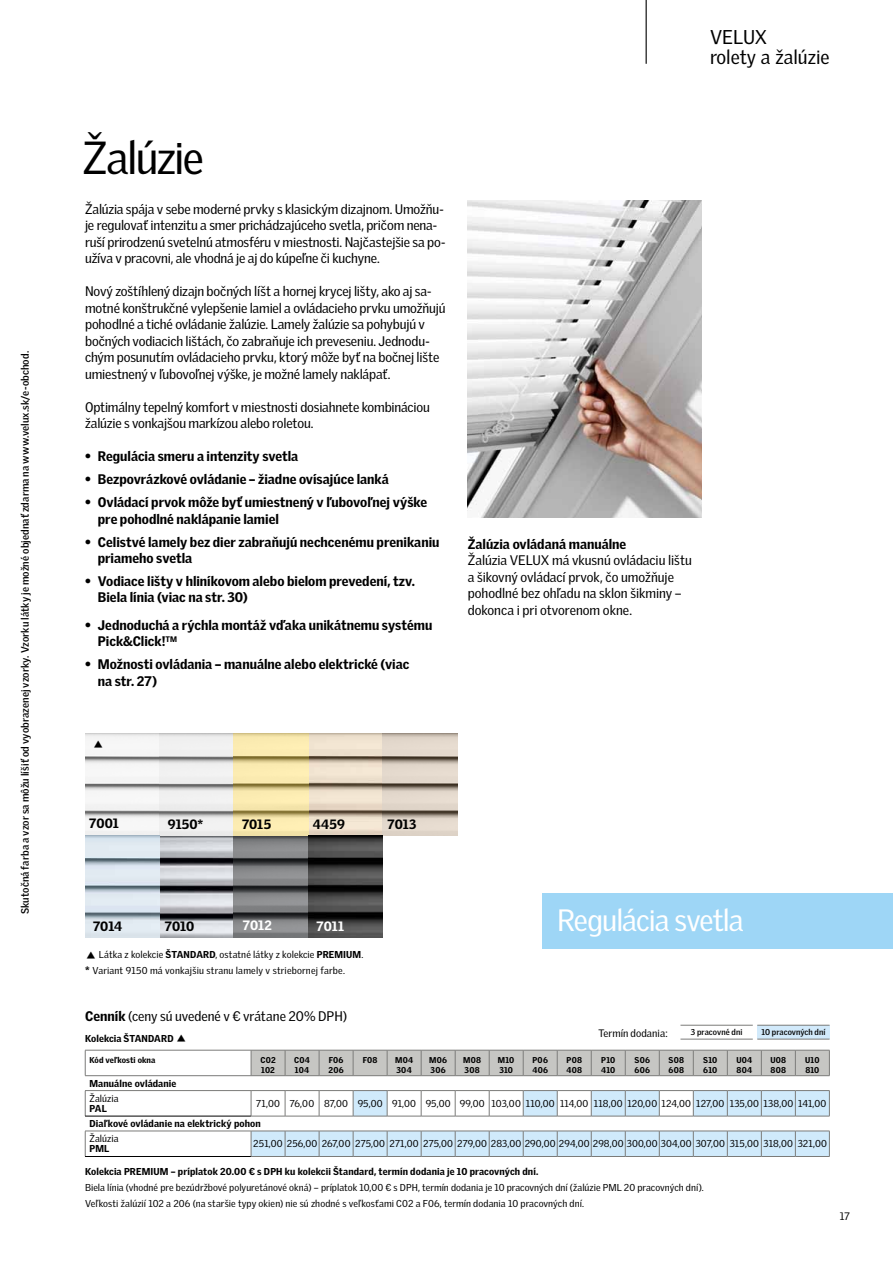
<style>
.page{position:relative;width:893px;height:1263px;background:#fff}
.page>*{position:absolute;margin:0;border:0;box-sizing:border-box;transform-origin:0 0}
.t1{font:45px "Velux Gothic";letter-spacing:-.04em;color:#000}
.t2{font:30px "Velux Gothic";letter-spacing:-.03em;color:#fff}
.t3{font:19.35px/19.4px "Velux Gothic";color:#000}
.t4{font:13.5px/16.5px "Velux Gothic";letter-spacing:-.01em;color:#000}
.t5{font:900 13.5px/16.5px "Velux Gothic";color:#000}
.t6{font:900 13.2px "Velux Gothic";color:#000}
.t7{font:900 13.2px "Velux Gothic";color:#fff}
.t8{font:700 10.5px "Velux Gothic";letter-spacing:.01em;color:#000}
.t9{font:10.5px "Velux Gothic";letter-spacing:.005em;color:#000}
.t10{font:9.75px/16.2px "Velux Gothic";letter-spacing:.01em;color:#000}
.t11{font:900 9.75px "Velux Gothic";letter-spacing:.01em;color:#000}
.t12{font:900 8.25px/9.8px "Velux Gothic";letter-spacing:.025em;color:#000}
.t13{font:700 8.25px "Velux Gothic";letter-spacing:.005em;color:#000}
.s1{font-weight:900}
.s2{font-weight:900;font-size:10.5px}
</style>
<div class="page">
<div style="left:542px;top:893px;width:351px;height:55px;background:#9ed6f6"></div>
<img style="left:468px;top:201px;width:234px;height:316px">
<img style="left:85px;top:733px;width:372px;height:102px">
<img style="left:85px;top:835px;width:298px;height:102px">
<hr style="left:85px;top:1050px;width:166px;height:1px;background:#7b7b79">
<hr style="left:85px;top:1090px;width:166px;height:1px;background:#7b7b79">
<svg style="left:85px;top:1091px;width:1px;height:25px"></svg>
<svg style="left:251px;top:1090px;width:579px;height:26px"></svg>
<hr style="left:251px;top:1116px;width:34px;height:1px;background:#7b7b79">
<hr style="left:285px;top:1116px;width:34px;height:1px;background:#7b7b79">
<hr style="left:319px;top:1116px;width:34px;height:1px;background:#7b7b79">
<hr style="left:353px;top:1116px;width:34px;height:1px;background:#7b7b79">
<hr style="left:387px;top:1116px;width:34px;height:1px;background:#7b7b79">
<hr style="left:421px;top:1116px;width:34px;height:1px;background:#7b7b79">
<hr style="left:455px;top:1116px;width:34px;height:1px;background:#7b7b79">
<hr style="left:489px;top:1116px;width:34px;height:1px;background:#7b7b79">
<hr style="left:523px;top:1116px;width:34px;height:1px;background:#7b7b79">
<hr style="left:557px;top:1116px;width:34px;height:1px;background:#7b7b79">
<hr style="left:591px;top:1116px;width:34px;height:1px;background:#7b7b79">
<hr style="left:625px;top:1116px;width:34px;height:1px;background:#7b7b79">
<hr style="left:659px;top:1116px;width:34px;height:1px;background:#7b7b79">
<hr style="left:693px;top:1116px;width:34px;height:1px;background:#7b7b79">
<hr style="left:727px;top:1116px;width:34px;height:1px;background:#7b7b79">
<hr style="left:761px;top:1116px;width:34px;height:1px;background:#7b7b79">
<hr style="left:795px;top:1116px;width:35px;height:1px;background:#7b7b79">
<hr style="left:85px;top:1131px;width:166px;height:1px;background:#7b7b79">
<svg style="left:85px;top:1131px;width:1px;height:25px"></svg>
<svg style="left:251px;top:1131px;width:579px;height:25px;background:#cbe4f4"></svg>
<hr style="left:251px;top:1156px;width:34px;height:1px;background:#7b7b79">
<hr style="left:285px;top:1156px;width:34px;height:1px;background:#7b7b79">
<hr style="left:319px;top:1156px;width:34px;height:1px;background:#7b7b79">
<hr style="left:353px;top:1156px;width:34px;height:1px;background:#7b7b79">
<hr style="left:387px;top:1156px;width:34px;height:1px;background:#7b7b79">
<hr style="left:421px;top:1156px;width:34px;height:1px;background:#7b7b79">
<hr style="left:455px;top:1156px;width:34px;height:1px;background:#7b7b79">
<hr style="left:489px;top:1156px;width:34px;height:1px;background:#7b7b79">
<hr style="left:523px;top:1156px;width:34px;height:1px;background:#7b7b79">
<hr style="left:557px;top:1156px;width:34px;height:1px;background:#7b7b79">
<hr style="left:591px;top:1156px;width:34px;height:1px;background:#7b7b79">
<hr style="left:625px;top:1156px;width:34px;height:1px;background:#7b7b79">
<hr style="left:659px;top:1156px;width:34px;height:1px;background:#7b7b79">
<hr style="left:693px;top:1156px;width:34px;height:1px;background:#7b7b79">
<hr style="left:727px;top:1156px;width:34px;height:1px;background:#7b7b79">
<hr style="left:761px;top:1156px;width:34px;height:1px;background:#7b7b79">
<hr style="left:795px;top:1156px;width:35px;height:1px;background:#7b7b79">
<hr style="left:85px;top:1116px;width:166px;height:1px;background:#000">
<hr style="left:85px;top:1156px;width:166px;height:1px;background:#000">
<svg style="left:85px;top:1050px;width:1px;height:25px"></svg>
<hr style="left:85px;top:1075px;width:166px;height:1px;background:#7b7b79">
<svg style="left:251px;top:1050px;width:579px;height:26px;background:#bfbfbc"></svg>
<div style="left:757px;top:1025px;width:73px;height:14px;background:#d2eafb"></div>
<hr style="left:680px;top:1025px;width:73px;height:1px;background:#7b7b79">
<hr style="left:680px;top:1039px;width:73px;height:1px;background:#7b7b79">
<hr style="left:757px;top:1025px;width:73px;height:1px;background:#7b7b79">
<hr style="left:757px;top:1039px;width:73px;height:1px;background:#7b7b79">
<hr style="left:646px;top:0;width:1px;height:64px;background:#000">
<svg style="left:94px;top:741px;width:8px;height:7px"></svg>
<p class="t8" style="left:19px;top:914px;width:565px;rotate:-90deg">Skutočná farba a vzor sa môžu líšiť od vyobrazenej vzorky. Vzorku látky je možné objednať zdarma na www.velux.sk/e-obchod.</p>
<h3 class="t3" style="left:710px;top:28px;width:121px">VELUX<br>rolety a žalúzie</h3>
<h1 class="t1" style="left:83px;top:131px;width:123px">Žalúzie</h1>
<p class="t4" style="left:85px;top:201px;width:362px">Žalúzia spája v sebe moderné prvky s klasickým dizajnom. Umožňu&shy;je regulovať intenzitu a smer prichádzajúceho svetla, pričom nena&shy;ruší prirodzenú svetelnú atmosféru v miestnosti. Najčastejšie sa po&shy;užíva v pracovni, ale vhodná je aj do kúpeľne či kuchyne.</p>
<p class="t4" style="left:85px;top:283px;width:362px">Nový zoštíhlený dizajn bočných líšt a hornej krycej lišty, ako aj sa&shy;motné konštrukčné vylepšenie lamiel a ovládacieho prvku umožňujú pohodlné a tiché ovládanie žalúzie. Lamely žalúzie sa pohybujú v bočných vodiacich lištách, čo zabraňuje ich preveseniu. Jednodu&shy;chým posunutím ovládacieho prvku, ktorý môže byť na bočnej lište umiestnený v ľubovoľnej výške, je možné lamely naklápať.</p>
<p class="t4" style="left:85px;top:399px;width:346px">Optimálny tepelný komfort v miestnosti dosiahnete kombináciou žalúzie s vonkajšou markízou alebo roletou.</p>
<p class="t5" style="left:85px;top:448px;width:215px">• Regulácia smeru a intenzity svetla</p>
<p class="t5" style="left:85px;top:471px;width:305px">• Bezpovrázkové ovládanie – žiadne ovísajúce lanká</p>
<p class="t5" style="left:98px;top:494px;width:331px;text-indent:-13px">• Ovládací prvok môže byť umiestnený v ľubovoľnej výške pre pohodlné naklápanie lamiel</p>
<p class="t5" style="left:98px;top:533px;width:343px;text-indent:-13px">• Celistvé lamely bez dier zabraňujú nechcenému prenikaniu priameho svetla</p>
<p class="t5" style="left:98px;top:573px;width:319px;text-indent:-13px">• Vodiace lišty v hliníkovom alebo bielom prevedení, tzv.<br>Biela línia (viac na str. 30)</p>
<p class="t5" style="left:98px;top:616px;width:336px;text-indent:-13px">• Jednoduchá a rýchla montáž vďaka unikátnemu systému<br>Pick&amp;Click!<sup>TM</sup></p>
<p class="t5" style="left:98px;top:656px;width:313px;text-indent:-13px">• Možnosti ovládania – manuálne alebo elektrické (viac na str. 27)</p>
<p class="t5" style="left:468px;top:536px;width:160px">Žalúzia ovládaná manuálne</p>
<p class="t4" style="left:468px;top:552px;width:226px">Žalúzia VELUX má vkusnú ovládaciu lištu a šikovný ovládací prvok, čo umožňuje pohodlné bez ohľadu na sklon šikminy – dokonca i pri otvorenom okne.</p>
<p class="t6" style="left:89px;top:815px;width:31px">7001</p>
<p class="t6" style="left:313px;top:816px;width:34px">4459</p>
<p class="t6" style="left:168px;top:816px;width:37px">9150*</p>
<p class="t6" style="left:242px;top:816px;width:31px">7015</p>
<p class="t6" style="left:387px;top:816px;width:30px">7013</p>
<p class="t6" style="left:165px;top:918px;width:31px">7010</p>
<p class="t7" style="left:243px;top:917px;width:31px">7012</p>
<p class="t6" style="left:93px;top:918px;width:31px">7014</p>
<p class="t7" style="left:317px;top:918px;width:29px">7011</p>
<p class="t10" style="left:85px;top:947px;width:280px;text-indent:14px">Látka z kolekcie <span class="s1">ŠTANDARD</span>, ostatné látky z kolekcie <span class="s1">PREMIUM</span>. <span class="s2">*</span> Variant 9150 má vonkajšiu stranu lamely v striebornej farbe.</p>
<h2 class="t2" style="left:557px;top:902px;width:188px">Regulácia svetla</h2>
<p class="t4" style="left:85px;top:1008px;width:264px"><span class="s1">Cenník</span> (ceny sú uvedené v € vrátane 20% DPH)</p>
<p class="t9" style="left:598px;top:1027px;width:71px">Termín dodania:</p>
<p class="t13" style="left:691px;top:1027px;width:53px">3 pracovné dni</p>
<p class="t13" style="left:761px;top:1027px;width:66px">10 pracovných dní</p>
<p class="t11" style="left:85px;top:1032px;width:90px">Kolekcia ŠTANDARD</p>
<p class="t12" style="left:89px;top:1055px;width:67px">Kód veľkosti okna</p>
<p class="t12" style="left:260px;top:1055px;width:17px">C02<br>102</p>
<p class="t12" style="left:294px;top:1055px;width:17px">C04<br>104</p>
<p class="t12" style="left:329px;top:1055px;width:17px">F06<br>206</p>
<p class="t12" style="left:363px;top:1055px;width:16px">F08</p>
<p class="t12" style="left:395px;top:1055px;width:20px">M04<br>304</p>
<p class="t12" style="left:429px;top:1055px;width:19px">M06<br>306</p>
<p class="t12" style="left:463px;top:1055px;width:19px">M08<br>308</p>
<p class="t12" style="left:498px;top:1055px;width:18px">M10<br>310</p>
<p class="t12" style="left:532px;top:1055px;width:17px">P06<br>406</p>
<p class="t12" style="left:566px;top:1055px;width:17px">P08<br>408</p>
<p class="t12" style="left:601px;top:1055px;width:16px">P10<br>410</p>
<p class="t12" style="left:634px;top:1055px;width:17px">S06<br>606</p>
<p class="t12" style="left:668px;top:1055px;width:17px">S08<br>608</p>
<p class="t12" style="left:703px;top:1055px;width:16px">S10<br>610</p>
<p class="t12" style="left:736px;top:1055px;width:17px">U04<br>804</p>
<p class="t12" style="left:770px;top:1055px;width:17px">U08<br>808</p>
<p class="t12" style="left:805px;top:1055px;width:16px">U10<br>810</p>
<p class="t11" style="left:89px;top:1077px;width:88px">Manuálne ovládanie</p>
<p class="t10" style="left:89px;top:1090px;width:31px">Žalúzia</p>
<p class="t11" style="left:89px;top:1102px;width:19px">PAL</p>
<p class="t10" style="left:256px;top:1095px;width:572px">71,00 76,00 87,00 95,00 91,00 95,00 99,00 103,00 110,00 114,00 118,00 120,00 124,00 127,00 135,00 138,00 141,00</p>
<p class="t11" style="left:89px;top:1117px;width:173px">Diaľkové ovládanie na elektrický pohon</p>
<p class="t10" style="left:89px;top:1131px;width:31px">Žalúzia</p>
<p class="t11" style="left:89px;top:1142px;width:21px">PML</p>
<p class="t10" style="left:253px;top:1136px;width:575px">251,00 256,00 267,00 275,00 271,00 275,00 279,00 283,00 290,00 294,00 298,00 300,00 304,00 307,00 315,00 318,00 321,00</p>
<p class="t11" style="left:85px;top:1165px;width:455px">Kolekcia PREMIUM – príplatok 20.00 € s DPH ku kolekcii Štandard, termín dodania je 10 pracovných dní.</p>
<p class="t10" style="left:85px;top:1179px;width:620px">Biela línia (vhodné pre bezúdržbové polyuretánové okná) – príplatok 10,00 € s DPH, termín dodania je 10 pracovných dní (žalúzie PM L 20 pracovných dní).<br>Veľkosti žalúzií 102 a 206 (na staršie typy okien) nie sú zhodné s veľkosťami C02 a F06, termín dodania 10 pracovných dní.</p>
<p class="t9" style="left:840px;top:1210px;width:12px">17</p>
</div>
